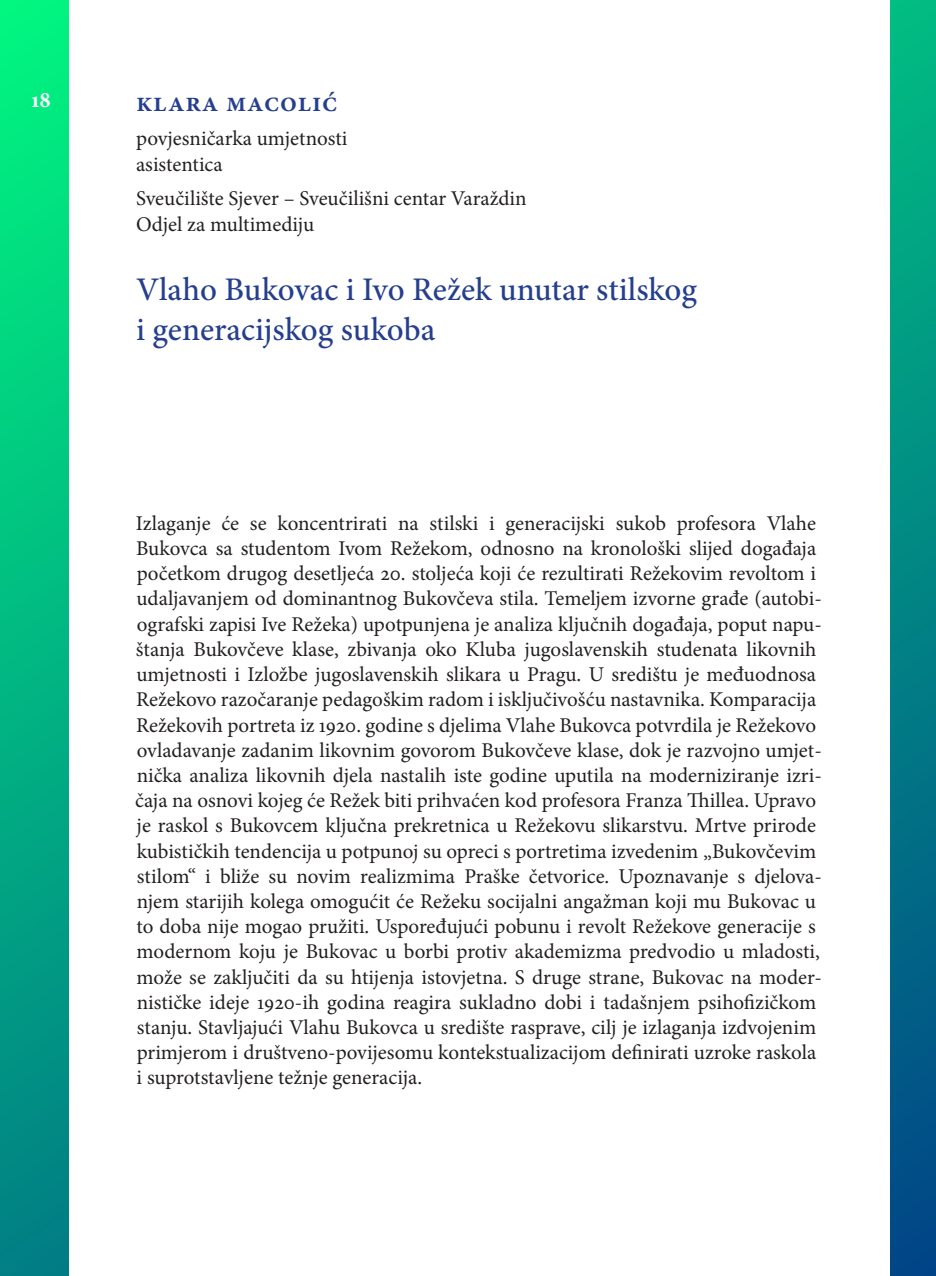
<style>
.page{position:relative;width:936px;height:1276px;background:#fff}
.page>*{position:absolute;margin:0;border:0;box-sizing:border-box;transform-origin:0 0}
.t1{font:500 33px/39.6px "Minion Pro";letter-spacing:-.005em;color:#253f8e}
.t2{font:600 28px "Minion Pro";letter-spacing:.025em;color:#253f8e}
.t3{font:700 23px "Minion Pro";color:#fff}
.t4{font:21px/25.2px "Minion Pro";color:#231f20}
</style>
<div class="page">
<img style="left:890px;top:0;width:45px;height:1276px">
<img style="left:0;top:0;width:68px;height:1276px">
<p class="t3" style="left:31px;top:84px;width:21px">18</p>
<p class="t2" style="left:136px;top:83px;width:203px">klara macolić</p>
<p class="t4" style="left:136px;top:126px;width:213px">povjesničarka umjetnosti asistentica</p>
<p class="t4" style="left:136px;top:186px;width:392px">Sveučilište Sjever – Sveučilišni centar Varaždin<br>Odjel za multimediju</p>
<p class="t1" style="left:136px;top:270px;width:562px">Vlaho Bukovac i Ivo Režek unutar stilskog i generacijskog sukoba</p>
<p class="t4" style="left:135px;top:510px;width:688px">Izlaganje će se koncentrirati na stilski i generacijski sukob profesora Vlahe Bukovca sa studentom Ivom Režekom, odnosno na kronološki slijed događaja početkom drugog desetljeća 20. stoljeća koji će rezultirati Režekovim revoltom i udaljavanjem od dominantnog Bukovčeva stila. Temeljem izvorne građe (autobi&shy;ografski zapisi Ive Režeka) upotpunjena je analiza ključnih događaja, poput napu&shy;štanja Bukovčeve klase, zbivanja oko Kluba jugoslavenskih studenata likovnih umjetnosti i Izložbe jugoslavenskih slikara u Pragu. U središtu je međuodnosa Režekovo razočaranje pedagoškim radom i isključivošću nastavnika. Komparacija Režekovih portreta iz 1920. godine s djelima Vlahe Bukovca potvrdila je Režekovo ovladavanje zadanim likovnim govorom Bukovčeve klase, dok je razvojno umjet&shy;nička analiza likovnih djela nastalih iste godine uputila na moderniziranje izri&shy;čaja na osnovi kojeg će Režek biti prihvaćen kod profesora Franza Thillea. Upravo je raskol s Bukovcem ključna prekretnica u Režekovu slikarstvu. Mrtve prirode kubističkih tendencija u potpunoj su opreci s portretima izvedenim „Bukovčevim stilom“ i bliže su novim realizmima Praške četvorice. Upoznavanje s djelova&shy;njem starijih kolega omogućit će Režeku socijalni angažman koji mu Bukovac u to doba nije mogao pružiti. Uspoređujući pobunu i revolt Režekove generacije s modernom koju je Bukovac u borbi protiv akademizma predvodio u mladosti, može se zaključiti da su htijenja istovjetna. S druge strane, Bukovac na moder&shy;nističke ideje 1920-ih godina reagira sukladno dobi i tadašnjem psihofizičkom stanju. Stavljajući Vlahu Bukovca u središte rasprave, cilj je izlaganja izdvojenim primjerom i društveno-povijesomu kontekstualizacijom definirati uzroke raskola i suprotstavljene težnje generacija.</p>
</div>
